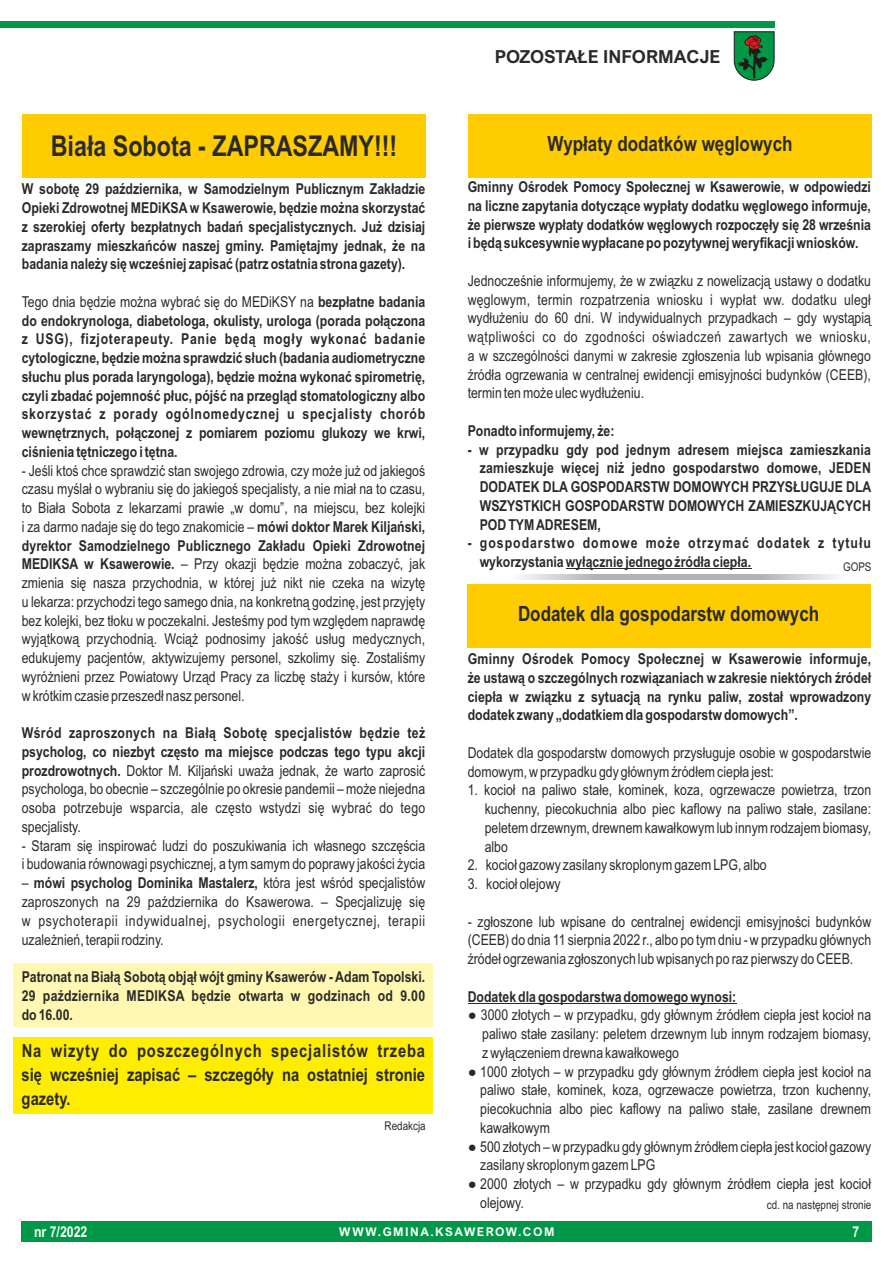
<style>
.page{position:relative;width:893px;height:1263px;background:#fff}
.page>*{position:absolute;margin:0;border:0;box-sizing:border-box;transform-origin:0 0}
.t1{font:700 28.65px "Arial Narrow";color:#2b2a29}
.t2{font:700 21px "Arial Narrow";color:#2b2a29}
.t3{font:700 18px/24px "Arial Narrow";color:#2b2a29;text-align:justify}
.t4{font:700 18px "Arial Nova";color:#2b2a29}
.t5{font:15px/18.8px "Arial Narrow";color:#2b2a29;text-align:justify}
.t6{font:700 15px/18.8px "Arial Narrow";color:#2b2a29;text-align:justify}
.t7{font:700 15px/18.8px "Arial Narrow";letter-spacing:.065em;color:#2b2a29}
.t8{font:700 15px "Arial Narrow";color:#fefefe}
.t9{font:12px "Arial Narrow";color:#2b2a29}
.t10{font:700 12px "Arial Nova";letter-spacing:.125em;color:#fefefe}
.s1{font-weight:400}
.s2{font-weight:700}
.s3{font-family:"Arial"}
</style>
<div class="page">
<div style="left:21px;top:1221px;width:851px;height:21px;background:#009846"></div>
<div style="left:0;top:21px;width:774px;height:6px;background:#009846"></div>
<svg style="left:734px;top:31px;width:41px;height:50px;background:#2d7e4c"></svg>
<div style="left:13px;top:963px;width:420px;height:64px;background:#fff7b2"></div>
<div style="left:13px;top:1037px;width:420px;height:76px;background:#ffed00"></div>
<hr style="left:468px;top:1003px;width:268px;height:1px;background:#2b2a29">
<hr style="left:566px;top:568px;width:185px;height:1px;background:#2b2a29">
<div style="left:467px;top:584px;width:404px;height:63px;background:#fecc00"></div>
<div style="left:22px;top:114px;width:404px;height:64px;background:#fecc00"></div>
<div style="left:468px;top:114px;width:404px;height:64px;background:#fecc00"></div>
<svg style="left:521px;top:575px;width:315px;height:4px"></svg>
<p class="t4" style="left:495px;top:50px;width:227px">POZOSTAŁE INFORMACJE</p>
<h1 class="t1" style="left:51px;top:135px;width:348px">Biała Sobota - ZAPRASZAMY!!!</h1>
<h2 class="t2" style="left:547px;top:136px;width:247px">Wypłaty dodatków węglowych</h2>
<p class="t6" style="left:22px;top:181px;width:405px">W sobotę 29 października, w Samodzielnym Publicznym Zakładzie Opieki Zdrowotnej MEDiKSAw Ksawerowie, będzie można skorzystać z szerokiej oferty bezpłatnych badań specjalistycznych. Już dzisiaj zapraszamy mieszkańców naszej gminy. Pamiętajmy jednak, że na badania należy się wcześniej zapisać (patrz ostatnia strona gazety).</p>
<p class="t6" style="left:22px;top:294px;width:405px"><span class="s1">Tego dnia będzie można wybrać się do MEDiKSY na</span> bezpłatne badania do endokrynologa, diabetologa, okulisty, urologa (porada połączona z USG), fizjoterapeuty. Panie będą mogły wykonać badanie cytologiczne, będzie można sprawdzić słuch (badania audiometryczne słuchu plus porada laryngologa), będzie można wykonać spirometrię, czyli zbadać pojemność płuc, pójść na przegląd stomatologiczny albo skorzystać z porady ogólnomedycznej u specjalisty chorób wewnętrznych, połączonej z pomiarem poziomu glukozy we krwi, ciśnienia tętniczego i tętna.</p>
<p class="t5" style="left:22px;top:462px;width:405px">- Jeśli ktoś chce sprawdzić stan swojego zdrowia, czy może już od jakiegoś czasu myślał o wybraniu się do jakiegoś specjalisty, a nie miał na to czasu, to Biała Sobota z lekarzami prawie „w domu”, na miejscu, bez kolejki i za darmo nadaje się do tego znakomicie – <span class="s2">mówi doktor Marek Kiljański, dyrektor Samodzielnego Publicznego Zakładu Opieki Zdrowotnej MEDIKSA w Ksawerowie.</span> – Przy okazji będzie można zobaczyć, jak zmienia się nasza przychodnia, w której już nikt nie czeka na wizytę u lekarza: przychodzi tego samego dnia, na konkretną godzinę, jest przyjęty bez kolejki, bez tłoku w poczekalni. Jesteśmy pod tym względem naprawdę wyjątkową przychodnią. Wciąż podnosimy jakość usług medycznych, edukujemy pacjentów, aktywizujemy personel, szkolimy się. Zostaliśmy wyróżnieni przez Powiatowy Urząd Pracy za liczbę staży i kursów, które w krótkim czasie przeszedł nasz personel.</p>
<p class="t5" style="left:22px;top:725px;width:405px"><span class="s2">Wśród zaproszonych na Białą Sobotę specjalistów będzie też psycholog, co niezbyt często ma miejsce podczas tego typu akcji prozdrowotnych.</span> Doktor M. Kiljański uważa jednak, że warto zaprosić psychologa, bo obecnie – szczególnie po okresie pandemii – może niejedna osoba potrzebuje wsparcia, ale często wstydzi się wybrać do tego specjalisty.</p>
<p class="t5" style="left:22px;top:837px;width:405px">- Staram się inspirować ludzi do poszukiwania ich własnego szczęścia i budowania równowagi psychicznej, a tym samym do poprawy jakości życia</p>
<p class="t5" style="left:22px;top:875px;width:405px">– <span class="s2">mówi psycholog Dominika Mastalerz,</span> która jest wśród specjalistów zaproszonych na 29 października do Ksawerowa. – Specjalizuję się w psychoterapii indywidualnej, psychologii energetycznej, terapii uzależnień, terapii rodziny.</p>
<p class="t6" style="left:22px;top:969px;width:405px">Patronat na Białą Sobotą objął wójt gminy Ksawerów - Adam Topolski.<br>29 października MEDIKSA będzie otwarta w godzinach od 9.00 do 16.00.</p>
<p class="t3" style="left:22px;top:1040px;width:405px">Na wizyty do poszczególnych specjalistów trzeba się wcześniej zapisać – szczegóły na ostatniej stronie gazety.</p>
<p class="t9" style="left:385px;top:1121px;width:43px">Redakcja</p>
<p class="t6" style="left:468px;top:179px;width:405px">Gminny Ośrodek Pomocy Społecznej w Ksawerowie, w odpowiedzi na liczne zapytania dotyczące wypłaty dodatku węglowego informuje, że pierwsze wypłaty dodatków węglowych rozpoczęły się 28 września i będą sukcesywnie wypłacane po pozytywnej weryfikacji wniosków.</p>
<p class="t5" style="left:468px;top:272px;width:405px">Jednocześnie informujemy, że w związku z nowelizacją ustawy o dodatku węglowym, termin rozpatrzenia wniosku i wypłat ww. dodatku uległ wydłużeniu do 60 dni. W indywidualnych przypadkach – gdy wystąpią wątpliwości co do zgodności oświadczeń zawartych we wniosku, a w szczególności danymi w zakresie zgłoszenia lub wpisania głównego źródła ogrzewania w centralnej ewidencji emisyjności budynków (CEEB), termin ten może ulec wydłużeniu.</p>
<p class="t6" style="left:468px;top:422px;width:148px">Ponadto informujemy, że:</p>
<p class="t6" style="left:480px;top:441px;width:393px;text-indent:-12px">- w przypadku gdy pod jednym adresem miejsca zamieszkania zamieszkuje więcej niż jedno gospodarstwo domowe, JEDEN DODATEK DLA GOSPODARSTW DOMOWYCH PRZYSŁUGUJE DLA WSZYSTKICH GOSPODARSTW DOMOWYCH ZAMIESZKUJĄCYCH POD TYM ADRESEM,</p>
<p class="t7" style="left:480px;top:535px;width:393px;text-indent:-12px">- gospodarstwo domowe może otrzymać dodatek z tytułu wykorzystania wyłącznie jednego źródła ciepła.</p>
<p class="t9" style="left:843px;top:562px;width:30px">GOPS</p>
<h2 class="t2" style="left:518px;top:606px;width:303px">Dodatek dla gospodarstw domowych</h2>
<p class="t6" style="left:468px;top:651px;width:405px">Gminny Ośrodek Pomocy Społecznej w Ksawerowie informuje, że ustawą o szczególnych rozwiązaniach w zakresie niektórych źródeł ciepła w związku z sytuacją na rynku paliw, został wprowadzony dodatek zwany „dodatkiem dla gospodarstw domowych”.</p>
<p class="t5" style="left:468px;top:745px;width:405px">Dodatek dla gospodarstw domowych przysługuje osobie w gospodarstwie domowym, w przypadku gdy głównym źródłem ciepła jest:</p>
<p class="t5" style="left:485px;top:782px;width:388px;text-indent:-17px">1. kocioł na paliwo stałe, kominek, koza, ogrzewacze powietrza, trzon kuchenny, piecokuchnia albo piec kaflowy na paliwo stałe, zasilane: peletem drzewnym, drewnem kawałkowym lub innym rodzajem biomasy, albo</p>
<p class="t5" style="left:468px;top:857px;width:300px">2. kocioł gazowy zasilany skroplonym gazem LPG, albo</p>
<p class="t5" style="left:468px;top:876px;width:94px">3. kocioł olejowy</p>
<p class="t5" style="left:468px;top:913px;width:405px">- zgłoszone lub wpisane do centralnej ewidencji emisyjności budynków (CEEB) do dnia 11 sierpnia 2022 r., albo po tym dniu - w przypadku głównych źródeł ogrzewania zgłoszonych lub wpisanych po raz pierwszy do CEEB.</p>
<p class="t6" style="left:468px;top:988px;width:270px">Dodatek dla gospodarstwa domowego wynosi:</p>
<p class="t5" style="left:482px;top:1007px;width:390px;text-indent:-15px"><span class="s3">●</span> 3000 złotych – w przypadku, gdy głównym źródłem ciepła jest kocioł na paliwo stałe zasilany: peletem drzewnym lub innym rodzajem biomasy, z wyłączeniem drewna kawałkowego</p>
<p class="t5" style="left:480px;top:1063px;width:392px;text-indent:-13px"><span class="s3">●</span> 1000 złotych – w przypadku gdy głównym źródłem ciepła jest kocioł na paliwo stałe, kominek, koza, ogrzewacze powietrza, trzon kuchenny, piecokuchnia albo piec kaflowy na paliwo stałe, zasilane drewnem kawałkowym</p>
<p class="t5" style="left:480px;top:1138px;width:392px;text-indent:-13px"><span class="s3">●</span> 500 złotych – w przypadku gdy głównym źródłem ciepła jest kocioł gazowy zasilany skroplonym gazem LPG</p>
<p class="t5" style="left:480px;top:1176px;width:392px;text-indent:-13px"><span class="s3">●</span> 2000 złotych – w przypadku gdy głównym źródłem ciepła jest kocioł olejowy.</p>
<p class="t9" style="left:767px;top:1200px;width:106px">cd. na następnej stronie</p>
<p class="t8" style="left:34px;top:1226px;width:55px">nr 7/2022</p>
<p class="t10" style="left:339px;top:1227px;width:217px">WWW.GMINA.KSAWEROW.COM</p>
<p class="t8" style="left:853px;top:1226px;width:8px">7</p>
</div>
